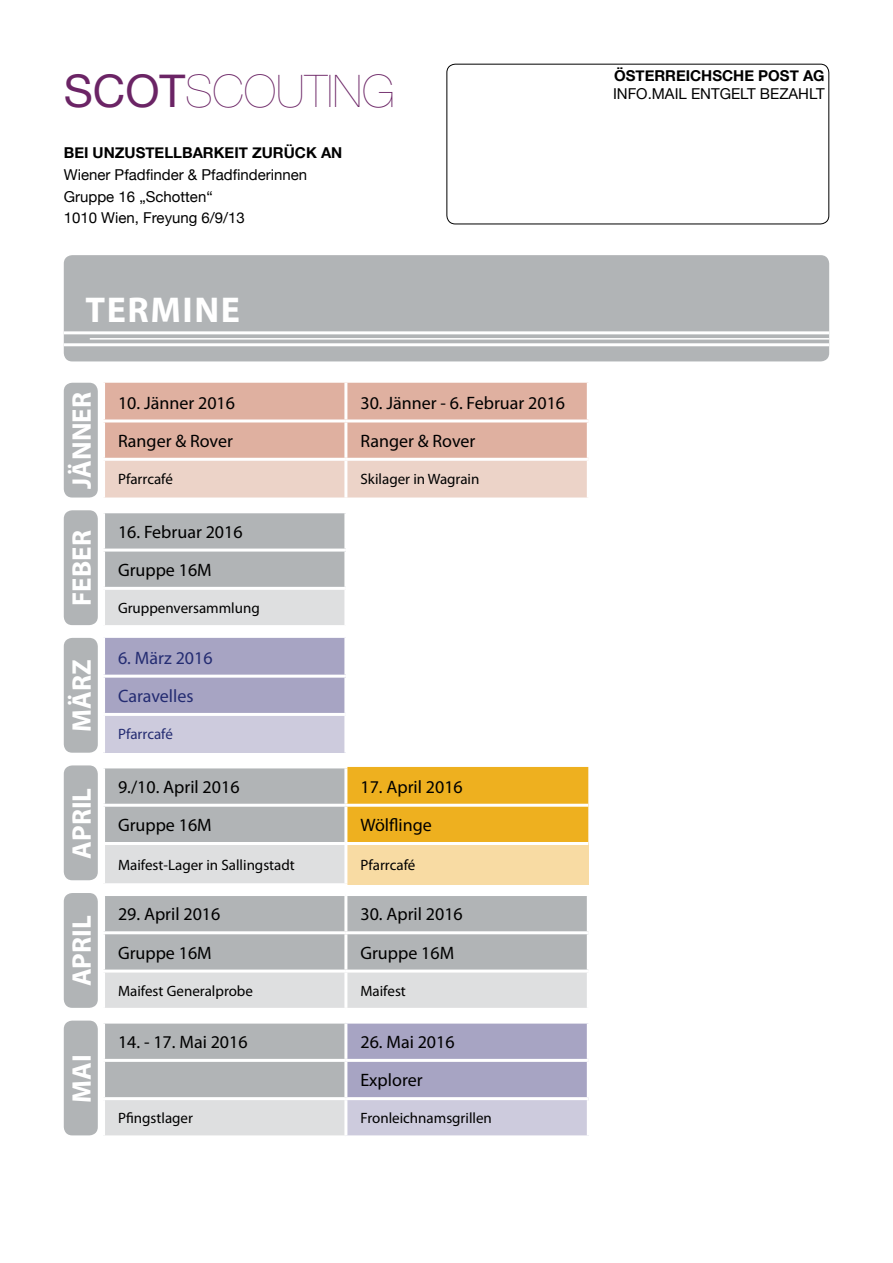
<style>
.page{position:relative;width:893px;height:1263px;background:#fff}
.page>*{position:absolute;margin:0;border:0;box-sizing:border-box;transform-origin:0 0}
.t1{font:200 45px "Helvetica Neue LT Std";color:#6b2465}
.t2{font:700 36px "Myriad Pro";color:#fff}
.t3{font:700 27px "Myriad Pro";color:#fff}
.t4{font:18px/38.2px "Myriad Pro";color:#000}
.t5{font:18px/38.2px "Myriad Pro";color:#242c72}
.t6{font:15px "Myriad Pro";color:#000}
.t7{font:15px/21.6px "Helvetica Neue";color:#000}
.t8{font:700 15px "Helvetica Neue";color:#000}
.t9{font:15px "Myriad Pro";color:#242c72}
.s1{font-family:"Helvetica Neue";font-weight:400}
</style>
<div class="page">
<div style="left:446px;top:64px;width:383px;height:160px;border:1px solid #000;border-radius:9px"></div>
<div style="left:64px;top:255px;width:765px;height:106px;background:#b1b4b6;border-radius:9px"></div>
<hr style="left:64px;top:331px;width:765px;height:3px;background:#fff">
<hr style="left:64px;top:343px;width:765px;height:3px;background:#fff">
<hr style="left:90px;top:338px;width:739px;height:2px;background:#fff">
<svg style="left:105px;top:383px;width:482px;height:114px;background:#e3bcae"></svg>
<hr style="left:344px;top:383px;width:3px;height:36px;background:#fff">
<hr style="left:102px;top:419px;width:244px;height:3px;background:#fff">
<hr style="left:346px;top:419px;width:242px;height:3px;background:#fff">
<hr style="left:344px;top:422px;width:3px;height:36px;background:#fff">
<hr style="left:102px;top:458px;width:244px;height:3px;background:#fff">
<hr style="left:346px;top:458px;width:242px;height:3px;background:#fff">
<hr style="left:344px;top:461px;width:3px;height:36px;background:#fff">
<div style="left:105px;top:513px;width:239px;height:74px;background:#b1b4b6"></div>
<div style="left:104px;top:588px;width:242px;height:39px;background:#dedfe0"></div>
<hr style="left:102px;top:549px;width:244px;height:3px;background:#fff">
<hr style="left:102px;top:587px;width:244px;height:3px;background:#fff">
<hr style="left:102px;top:590px;width:3px;height:35px;background:#fff">
<hr style="left:344px;top:590px;width:3px;height:35px;background:#fff">
<hr style="left:102px;top:625px;width:245px;height:3px;background:#fff">
<div style="left:64px;top:383px;width:34px;height:114px;background:#b1b4b6;border-radius:9px"></div>
<div style="left:64px;top:510px;width:34px;height:115px;background:#b1b4b6;border-radius:9px"></div>
<div style="left:105px;top:638px;width:239px;height:75px;background:#a7a4c3"></div>
<div style="left:104px;top:714px;width:242px;height:39px;background:#cdcbdd"></div>
<hr style="left:102px;top:675px;width:244px;height:3px;background:#fff">
<hr style="left:102px;top:713px;width:244px;height:3px;background:#fff">
<hr style="left:102px;top:716px;width:3px;height:37px;background:#fff">
<hr style="left:344px;top:716px;width:3px;height:37px;background:#fff">
<svg style="left:105px;top:767px;width:483px;height:75px;background:#d1b369"></svg>
<div style="left:104px;top:843px;width:242px;height:42px;background:#dedfe0"></div>
<div style="left:346px;top:843px;width:242px;height:42px;background:#f8dba3"></div>
<hr style="left:346px;top:804px;width:242px;height:3px;background:#fff">
<hr style="left:346px;top:842px;width:242px;height:3px;background:#fff">
<hr style="left:102px;top:765px;width:245px;height:3px;background:#fff">
<hr style="left:344px;top:768px;width:3px;height:36px;background:#fff">
<hr style="left:102px;top:804px;width:244px;height:3px;background:#fff">
<hr style="left:344px;top:807px;width:3px;height:35px;background:#fff">
<hr style="left:102px;top:842px;width:244px;height:3px;background:#fff">
<hr style="left:102px;top:845px;width:3px;height:38px;background:#fff">
<hr style="left:344px;top:845px;width:3px;height:38px;background:#fff">
<hr style="left:102px;top:883px;width:245px;height:3px;background:#fff">
<svg style="left:105px;top:896px;width:482px;height:112px;background:#c0c3c4"></svg>
<hr style="left:102px;top:931px;width:244px;height:3px;background:#fff">
<hr style="left:346px;top:931px;width:242px;height:3px;background:#fff">
<hr style="left:102px;top:969px;width:244px;height:3px;background:#fff">
<hr style="left:346px;top:969px;width:242px;height:3px;background:#fff">
<hr style="left:344px;top:896px;width:3px;height:35px;background:#fff">
<hr style="left:344px;top:934px;width:3px;height:35px;background:#fff">
<hr style="left:344px;top:972px;width:3px;height:36px;background:#fff">
<div style="left:64px;top:638px;width:34px;height:115px;background:#b1b4b6;border-radius:9px"></div>
<div style="left:64px;top:893px;width:34px;height:115px;background:#b1b4b6;border-radius:9px"></div>
<div style="left:64px;top:765px;width:34px;height:115px;background:#b1b4b6;border-radius:9px"></div>
<svg style="left:105px;top:1023px;width:482px;height:74px;background:#acacbd"></svg>
<div style="left:104px;top:1099px;width:242px;height:38px;background:#dedfe0"></div>
<div style="left:346px;top:1099px;width:242px;height:38px;background:#cdcbdd"></div>
<hr style="left:102px;top:1059px;width:244px;height:3px;background:#fff">
<hr style="left:346px;top:1059px;width:242px;height:3px;background:#fff">
<hr style="left:102px;top:1097px;width:244px;height:3px;background:#fff">
<hr style="left:346px;top:1097px;width:242px;height:3px;background:#fff">
<hr style="left:344px;top:1023px;width:3px;height:36px;background:#fff">
<hr style="left:344px;top:1062px;width:3px;height:35px;background:#fff">
<hr style="left:102px;top:1100px;width:3px;height:35px;background:#fff">
<hr style="left:344px;top:1100px;width:3px;height:35px;background:#fff">
<hr style="left:587px;top:1100px;width:3px;height:35px;background:#fff">
<hr style="left:102px;top:1135px;width:244px;height:3px;background:#fff">
<hr style="left:346px;top:1135px;width:244px;height:3px;background:#fff">
<div style="left:64px;top:1020px;width:34px;height:115px;background:#b1b4b6;border-radius:9px"></div>
<h1 class="t1" style="left:64px;top:65px;width:332px"><span class="s1">SCOT</span>SCOUTING</h1>
<p class="t8" style="left:64px;top:144px;width:280px">BEI UNZUSTELLBARKEIT ZURÜCK AN</p>
<p class="t7" style="left:64px;top:164px;width:245px">Wiener Pfadfinder &amp; Pfadfinderinnen<br>Gruppe 16 „Schotten“<br>1010 Wien, Freyung 6/9/13</p>
<h2 class="t2" style="left:85px;top:286px;width:117px">TERMINE</h2>
<h3 class="t3" style="left:64px;top:489px;width:96px;rotate:-90deg">JÄNNER</h3>
<h3 class="t3" style="left:64px;top:606px;width:75px;rotate:-90deg">FEBER</h3>
<h3 class="t3" style="left:64px;top:732px;width:74px;rotate:-90deg">MÄRZ</h3>
<h3 class="t3" style="left:64px;top:859px;width:72px;rotate:-90deg">APRIL</h3>
<h3 class="t3" style="left:64px;top:986px;width:72px;rotate:-90deg">APRIL</h3>
<h3 class="t3" style="left:64px;top:1102px;width:47px;rotate:-90deg">MAI</h3>
<p class="t4" style="left:118px;top:383px;width:118px">10. Jänner 2016</p>
<p class="t4" style="left:360px;top:383px;width:206px">30. Jänner - 6. Februar 2016</p>
<p class="t4" style="left:118px;top:421px;width:116px">Ranger &amp; Rover</p>
<p class="t4" style="left:360px;top:421px;width:116px">Ranger &amp; Rover</p>
<p class="t6" style="left:118px;top:470px;width:56px">Pfarrcafé</p>
<p class="t6" style="left:360px;top:470px;width:121px">Skilager in Wagrain</p>
<p class="t4" style="left:118px;top:512px;width:126px">16. Februar 2016<br>Gruppe 16M</p>
<p class="t6" style="left:118px;top:599px;width:143px">Gruppenversammlung</p>
<p class="t5" style="left:118px;top:638px;width:96px">6. März 2016<br>Caravelles</p>
<p class="t9" style="left:118px;top:725px;width:56px">Pfarrcafé</p>
<p class="t4" style="left:118px;top:767px;width:123px">9./10. April 2016</p>
<p class="t4" style="left:360px;top:767px;width:104px">17. April 2016</p>
<p class="t4" style="left:118px;top:806px;width:95px">Gruppe 16M</p>
<p class="t4" style="left:360px;top:806px;width:73px">Wölflinge</p>
<p class="t6" style="left:118px;top:855px;width:178px">Maifest-Lager in Sallingstadt</p>
<p class="t6" style="left:360px;top:855px;width:56px">Pfarrcafé</p>
<p class="t4" style="left:118px;top:895px;width:104px">29. April 2016</p>
<p class="t4" style="left:360px;top:895px;width:104px">30. April 2016</p>
<p class="t4" style="left:118px;top:933px;width:95px">Gruppe 16M</p>
<p class="t4" style="left:360px;top:933px;width:95px">Gruppe 16M</p>
<p class="t6" style="left:118px;top:981px;width:136px">Maifest Generalprobe</p>
<p class="t6" style="left:360px;top:981px;width:47px">Maifest</p>
<p class="t4" style="left:118px;top:1022px;width:131px">14. - 17. Mai 2016</p>
<p class="t4" style="left:360px;top:1022px;width:96px">26. Mai 2016<br>Explorer</p>
<p class="t6" style="left:118px;top:1109px;width:77px">Pfingstlager</p>
<p class="t6" style="left:360px;top:1109px;width:133px">Fronleichnamsgrillen</p>
<p class="t8" style="left:614px;top:67px;width:212px">ÖSTERREICHSCHE POST AG</p>
<p class="t7" style="left:613px;top:83px;width:213px">INFO.MAIL ENTGELT BEZAHLT</p>
</div>
